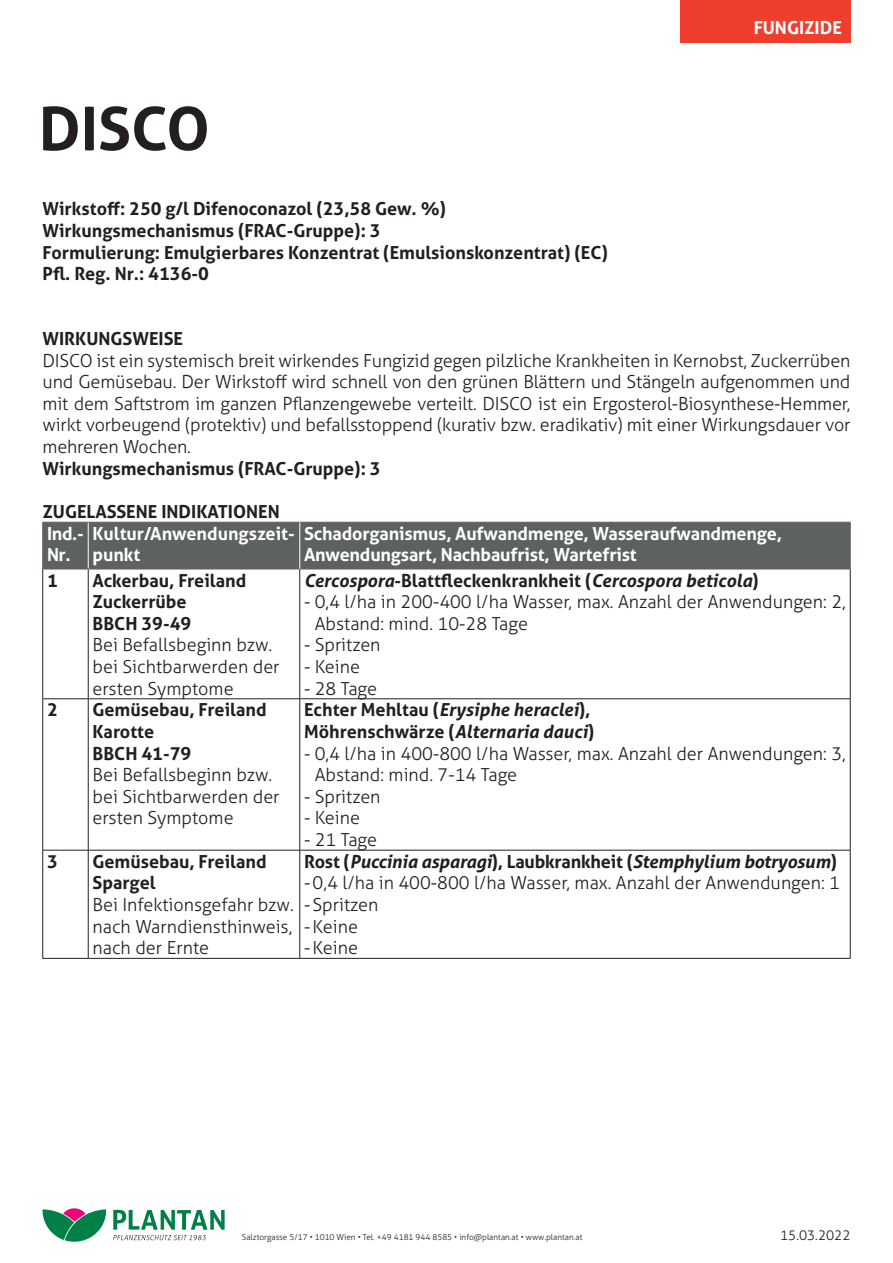
<style>
.page{position:relative;width:893px;height:1263px;background:#fff}
.page>*{position:absolute;margin:0;border:0;box-sizing:border-box;transform-origin:0 0}
.t1{font:700 60px "Aller";color:#231f20}
.t2{font:300 18px/21.6px "Aller";color:#231f20}
.Broodtekst{font:700 18px/21.6px "Aller";color:#231f20}
.t3{font:700 18px/21.6px "Aller";letter-spacing:-.01em;color:#fff}
.t4{font:italic 700 18px "Aller";letter-spacing:-.01em;color:#231f20}
.t5{font:300 13.5px "Aller";color:#231f20}
.t6{font:300 8.25px "Aller";color:#231f20}
.s1{font-style:normal}
.s2{font-style:italic}
</style>
<div class="page">
<div style="left:680px;top:0;width:170px;height:43px;background:#ef3e2e"></div>
<svg style="left:43px;top:1208px;width:63px;height:34px"></svg>
<svg style="left:113px;top:1210px;width:112px;height:30px"></svg>
<div style="left:43px;top:523px;width:807px;height:46px;background:#5d6161"></div>
<hr style="left:88px;top:522px;width:1px;height:47px;background:#fff">
<hr style="left:42px;top:569px;width:1px;height:129px;background:#231f20">
<hr style="left:88px;top:569px;width:1px;height:129px;background:#231f20">
<hr style="left:300px;top:569px;width:1px;height:129px;background:#231f20">
<hr style="left:850px;top:569px;width:1px;height:129px;background:#231f20">
<hr style="left:43px;top:698px;width:45px;height:1px;background:#231f20">
<hr style="left:42px;top:699px;width:1px;height:151px;background:#231f20">
<hr style="left:88px;top:698px;width:212px;height:1px;background:#231f20">
<hr style="left:88px;top:699px;width:1px;height:151px;background:#231f20">
<hr style="left:300px;top:698px;width:550px;height:1px;background:#231f20">
<hr style="left:300px;top:699px;width:1px;height:151px;background:#231f20">
<hr style="left:850px;top:699px;width:1px;height:151px;background:#231f20">
<hr style="left:43px;top:850px;width:45px;height:1px;background:#231f20">
<hr style="left:42px;top:850px;width:1px;height:108px;background:#231f20">
<hr style="left:88px;top:850px;width:212px;height:1px;background:#231f20">
<hr style="left:88px;top:850px;width:1px;height:108px;background:#231f20">
<hr style="left:300px;top:850px;width:550px;height:1px;background:#231f20">
<hr style="left:300px;top:850px;width:1px;height:108px;background:#231f20">
<hr style="left:850px;top:850px;width:1px;height:108px;background:#231f20">
<hr style="left:43px;top:958px;width:45px;height:1px;background:#231f20">
<hr style="left:88px;top:958px;width:212px;height:1px;background:#231f20">
<hr style="left:300px;top:958px;width:550px;height:1px;background:#231f20">
<hr style="left:43px;top:522px;width:45px;height:1px;background:#5d6161">
<hr style="left:42px;top:522px;width:1px;height:47px;background:#5d6161">
<hr style="left:88px;top:522px;width:212px;height:1px;background:#5d6161">
<hr style="left:300px;top:522px;width:550px;height:1px;background:#5d6161">
<hr style="left:850px;top:522px;width:1px;height:47px;background:#5d6161">
<hr style="left:43px;top:569px;width:45px;height:1px;background:#5d6161">
<hr style="left:88px;top:569px;width:212px;height:1px;background:#5d6161">
<hr style="left:300px;top:569px;width:550px;height:1px;background:#5d6161">
<hr style="left:300px;top:522px;width:1px;height:47px;background:#fff">
<p class="t1" style="left:39px;top:92px;width:173px">DISCO</p>
<p class="Broodtekst" style="left:43px;top:198px;width:405px">Wirkstoff: 250 g/l Difenoconazol (23,58 Gew. %)</p>
<p class="Broodtekst" style="left:43px;top:220px;width:340px">Wirkungsmechanismus (FRAC-Gruppe): 3</p>
<p class="Broodtekst" style="left:43px;top:241px;width:567px">Formulierung: Emulgierbares Konzentrat (Emulsionskonzentrat) (EC)</p>
<p class="Broodtekst" style="left:43px;top:263px;width:168px">Pfl. Reg. Nr.: 4136-0</p>
<p class="t3" style="left:754px;top:17px;width:90px">FUNGIZIDE</p>
<p class="Broodtekst" style="left:43px;top:328px;width:142px">WIRKUNGSWEISE</p>
<p class="t2" style="left:43px;top:349px;width:809px;text-align:justify">DISCO ist ein systemisch breit wirkendes Fungizid gegen pilzliche Krankheiten in Kernobst, Zuckerrüben und Gemüsebau. Der Wirkstoff wird schnell von den grünen Blättern und Stängeln aufgenommen und mit dem Saftstrom im ganzen Pflanzengewebe verteilt. DISCO ist ein Ergosterol-Biosynthese-Hemmer, wirkt vorbeugend (protektiv) und befallsstoppend (kurativ bzw. eradikativ) mit einer Wirkungsdauer vor mehreren Wochen.</p>
<p class="Broodtekst" style="left:43px;top:457px;width:340px">Wirkungsmechanismus (FRAC-Gruppe): 3</p>
<p class="Broodtekst" style="left:43px;top:500px;width:239px">ZUGELASSENE INDIKATIONEN</p>
<p class="t3" style="left:47px;top:522px;width:38px">Ind.-<br>Nr.</p>
<p class="t3" style="left:92px;top:522px;width:204px">Kultur/Anwendungszeit&shy;punkt</p>
<p class="t3" style="left:304px;top:522px;width:479px">Schadorganismus, Aufwandmenge, Wasseraufwandmenge,</p>
<p class="t3" style="left:304px;top:544px;width:334px">Anwendungsart, Nachbaufrist, Wartefrist</p>
<p class="Broodtekst" style="left:47px;top:569px;width:12px">1</p>
<p class="Broodtekst" style="left:92px;top:569px;width:155px">Ackerbau, Freiland<br>Zuckerrübe</p>
<p class="Broodtekst" style="left:92px;top:612px;width:100px">BBCH 39-49</p>
<p class="t2" style="left:92px;top:634px;width:189px">Bei Befallsbeginn bzw. bei Sichtbarwerden der ersten Symptome</p>
<p class="Broodtekst" style="left:47px;top:699px;width:12px">2</p>
<p class="Broodtekst" style="left:92px;top:699px;width:176px">Gemüsebau, Freiland<br>Karotte</p>
<p class="Broodtekst" style="left:92px;top:742px;width:100px">BBCH 41-79</p>
<p class="t2" style="left:92px;top:764px;width:189px">Bei Befallsbeginn bzw. bei Sichtbarwerden der ersten Symptome</p>
<p class="Broodtekst" style="left:47px;top:850px;width:12px">3</p>
<p class="Broodtekst" style="left:92px;top:850px;width:176px">Gemüsebau, Freiland<br>Spargel</p>
<p class="t2" style="left:92px;top:894px;width:203px;text-align:justify">Bei Infektionsgefahr bzw. nach Warndiensthinweis, nach der Ernte</p>
<p class="t4" style="left:304px;top:569px;width:456px">Cercospora<span class="s1">-Blattfleckenkrankheit (</span>Cercospora beticola<span class="s1">)</span></p>
<p class="t2" style="left:315px;top:591px;width:533px;text-indent:-11px">- 0,4 l/ha in 200-400 l/ha Wasser, max. Anzahl der Anwendungen: 2,<br>Abstand: mind. 10-28 Tage</p>
<p class="t2" style="left:304px;top:634px;width:78px">- Spritzen</p>
<p class="t2" style="left:304px;top:656px;width:58px">- Keine</p>
<p class="t2" style="left:304px;top:677px;width:75px">- 28 Tage</p>
<p class="Broodtekst" style="left:304px;top:699px;width:288px">Echter Mehltau (<span class="s2">Erysiphe heraclei</span>),</p>
<p class="Broodtekst" style="left:304px;top:721px;width:292px">Möhrenschwärze (<span class="s2">Alternaria dauci</span>)</p>
<p class="t2" style="left:315px;top:742px;width:533px;text-indent:-11px">- 0,4 l/ha in 400-800 l/ha Wasser, max. Anzahl der Anwendungen: 3,<br>Abstand: mind. 7-14 Tage</p>
<p class="t2" style="left:304px;top:785px;width:78px">- Spritzen</p>
<p class="t2" style="left:304px;top:807px;width:58px">- Keine</p>
<p class="t2" style="left:304px;top:829px;width:75px">- 21 Tage</p>
<p class="t4" style="left:304px;top:850px;width:534px"><span class="s1">Rost (</span>Puccinia asparagi<span class="s1">), Laubkrankheit (</span>Stemphylium botryosum<span class="s1">)</span></p>
<p class="t2" style="left:304px;top:872px;width:537px">-0,4 l/ha in 400-800 l/ha Wasser, max. Anzahl der Anwendungen: 1</p>
<p class="t2" style="left:304px;top:894px;width:76px">-Spritzen</p>
<p class="t2" style="left:304px;top:915px;width:55px">-Keine</p>
<p class="t2" style="left:304px;top:937px;width:55px">-Keine</p>
<p class="t6" style="left:242px;top:1232px;width:342px">Salztorgasse 5/17 • 1010 Wien • Tel. +49 4181 944 8585 • info@plantan.at • www.plantan.at</p>
<p class="t5" style="left:780px;top:1227px;width:72px">15.03.2022</p>
</div>
